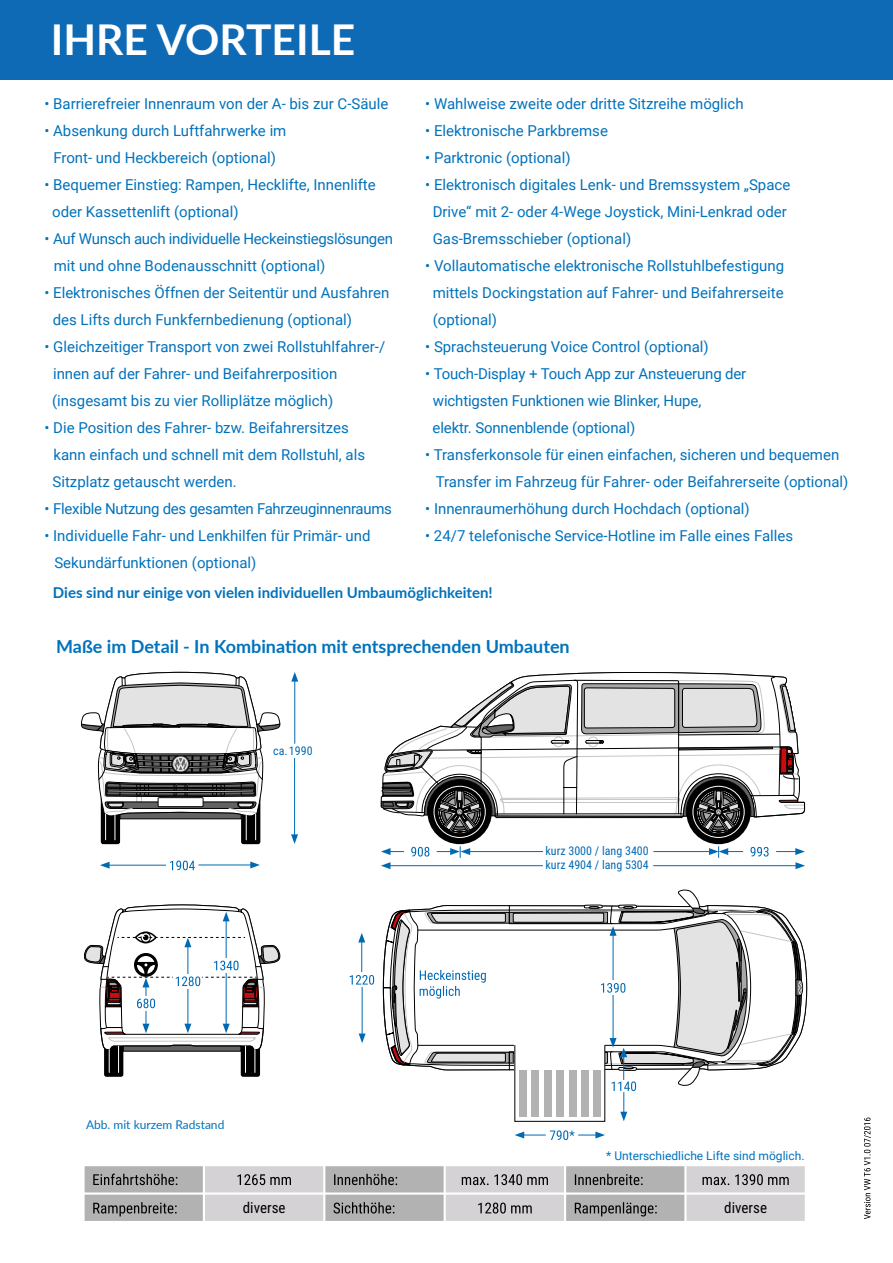
<style>
.page{position:relative;width:893px;height:1263px;background:#fff}
.page>*{position:absolute;margin:0;border:0;box-sizing:border-box;transform-origin:0 0}
.t1{font:700 42.45px "Lato";color:#fff}
.t2{font:700 18px "Lato";color:#0072bc}
.t3{font:15px/27px "Roboto";color:#0072bc}
.t4{font:15px/27px "Roboto";letter-spacing:-.02em;color:#0072bc}
.t5{font:700 15px "Lato";color:#0072bc}
.t6{font:15px "Roboto Condensed";color:#000}
.t7{font:12px/13.5px "Roboto Condensed";color:#0069b4}
.t8{font:12px "Roboto";color:#0072bc}
.t9{font:12px "Lato";color:#0072bc}
</style>
<div class="page">
<svg style="left:864px;top:1117px;width:7px;height:102px"></svg>
<svg style="left:84px;top:1166px;width:721px;height:55px;background:#bbbabb"></svg>
<svg style="left:686px;top:779px;width:65px;height:65px"></svg>
<svg style="left:427px;top:779px;width:65px;height:65px"></svg>
<svg style="left:381px;top:672px;width:424px;height:162px"></svg>
<svg style="left:81px;top:672px;width:199px;height:172px"></svg>
<svg style="left:84px;top:904px;width:196px;height:173px"></svg>
<hr style="left:107px;top:865px;width:59px;height:1px;background:#0069b4">
<svg style="left:100px;top:862px;width:10px;height:7px"></svg>
<hr style="left:388px;top:865px;width:155px;height:1px;background:#0069b4">
<svg style="left:381px;top:862px;width:9px;height:7px"></svg>
<svg style="left:170px;top:860px;width:25px;height:10px"></svg>
<hr style="left:294px;top:679px;width:1px;height:65px;background:#0069b4">
<svg style="left:291px;top:672px;width:7px;height:9px"></svg>
<hr style="left:468px;top:851px;width:75px;height:1px;background:#0069b4">
<svg style="left:381px;top:848px;width:23px;height:7px"></svg>
<svg style="left:750px;top:847px;width:19px;height:9px"></svg>
<svg style="left:411px;top:847px;width:18px;height:9px"></svg>
<hr style="left:361px;top:940px;width:1px;height:32px;background:#0069b4">
<svg style="left:358px;top:933px;width:7px;height:9px"></svg>
<svg style="left:350px;top:975px;width:24px;height:10px"></svg>
<hr style="left:294px;top:758px;width:1px;height:79px;background:#0069b4">
<svg style="left:291px;top:834px;width:7px;height:10px"></svg>
<hr style="left:198px;top:864px;width:55px;height:1px;background:#0069b4">
<svg style="left:250px;top:861px;width:10px;height:7px"></svg>
<svg style="left:437px;top:846px;width:33px;height:12px"></svg>
<svg style="left:776px;top:848px;width:29px;height:7px"></svg>
<svg style="left:709px;top:846px;width:34px;height:12px"></svg>
<hr style="left:653px;top:865px;width:145px;height:1px;background:#0069b4">
<svg style="left:795px;top:862px;width:10px;height:7px"></svg>
<hr style="left:362px;top:987px;width:1px;height:49px;background:#0069b4">
<svg style="left:359px;top:1033px;width:7px;height:10px"></svg>
<svg style="left:515px;top:1130px;width:90px;height:10px"></svg>
<svg style="left:383px;top:890px;width:420px;height:231px"></svg>
<hr style="left:653px;top:851px;width:59px;height:1px;background:#0069b4">
<div style="left:0;top:0;width:893px;height:79px;background:#0f6ab5"></div>
<h1 class="t1" style="left:51px;top:9px;width:306px">IHRE VORTEILE</h1>
<p class="t3" style="left:44px;top:90px;width:345px">• Barrierefreier Innenraum von der A- bis zur C-Säule</p>
<p class="t3" style="left:44px;top:117px;width:243px;text-align:center">• Absenkung durch Luftfahrwerke im<br>Front- und Heckbereich (optional)</p>
<p class="t3" style="left:52px;top:171px;width:325px;text-indent:-8px">• Bequemer Einstieg: Rampen, Hecklifte, Innenlifte oder Kassettenlift (optional)</p>
<p class="t4" style="left:54px;top:225px;width:341px;text-indent:-9px">• Auf Wunsch auch individuelle Heckeinstiegslösungen mit und ohne Bodenausschnitt (optional)</p>
<p class="t3" style="left:53px;top:279px;width:338px;text-indent:-8px">• Elektronisches Öffnen der Seitentür und Ausfahren des Lifts durch Funkfernbedienung (optional)</p>
<p class="t3" style="left:52px;top:333px;width:335px;text-indent:-8px">• Gleichzeitiger Transport von zwei Rollstuhlfahrer-/ innen auf der Fahrer- und Beifahrerposition (insgesamt bis zu vier Rolliplätze möglich)</p>
<p class="t3" style="left:52px;top:414px;width:314px;text-indent:-8px">• Die Position des Fahrer- bzw. Beifahrersitzes kann einfach und schnell mit dem Rollstuhl, als<br>Sitzplatz getauscht werden.</p>
<p class="t4" style="left:44px;top:495px;width:349px">• Flexible Nutzung des gesamten Fahrzeuginnenraums</p>
<p class="t3" style="left:54px;top:522px;width:318px;text-indent:-10px">• Individuelle Fahr- und Lenkhilfen für Primär- und<br>Sekundärfunktionen (optional)</p>
<p class="t3" style="left:425px;top:90px;width:320px">• Wahlweise zweite oder dritte Sitzreihe möglich</p>
<p class="t3" style="left:425px;top:117px;width:184px">• Elektronische Parkbremse</p>
<p class="t3" style="left:425px;top:144px;width:147px">• Parktronic (optional)</p>
<p class="t3" style="left:433px;top:171px;width:359px;text-indent:-7px">• Elektronisch digitales Lenk- und Bremssystem „Space<br>Drive“ mit 2- oder 4-Wege Joystick, Mini-Lenkrad oder<br>Gas-Bremsschieber (optional)</p>
<p class="t3" style="left:433px;top:252px;width:353px;text-align:justify;text-indent:-7px">• Vollautomatische elektronische Rollstuhlbefestigung mittels Dockingstation auf Fahrer- und Beifahrerseite (optional)</p>
<p class="t3" style="left:425px;top:333px;width:285px">• Sprachsteuerung Voice Control (optional)</p>
<p class="t3" style="left:433px;top:360px;width:315px;text-indent:-7px">• Touch-Display + Touch App zur Ansteuerung der wichtigsten Funktionen wie Blinker, Hupe,<br>elektr. Sonnenblende (optional)</p>
<p class="t3" style="left:436px;top:441px;width:414px;text-indent:-11px">• Transferkonsole für einen einfachen, sicheren und bequemen<br>Transfer im Fahrzeug für Fahrer- oder Beifahrerseite (optional)</p>
<p class="t3" style="left:425px;top:495px;width:326px">• Innenraumerhöhung durch Hochdach (optional)</p>
<p class="t3" style="left:425px;top:522px;width:369px">• 24/7 telefonische Service-Hotline im Falle eines Falles</p>
<p class="t5" style="left:53px;top:581px;width:441px">Dies sind nur einige von vielen individuellen Umbaumöglichkeiten!</p>
<p class="t2" style="left:56px;top:634px;width:515px">Maße im Detail - In Kombination mit entsprechenden Umbauten</p>
<p class="t7" style="left:273px;top:744px;width:41px">ca. 1990</p>
<p class="t7" style="left:546px;top:844px;width:105px">kurz 3000 / lang 3400 kurz 4904 / lang 5304</p>
<p class="t9" style="left:86px;top:1116px;width:140px">Abb. mit kurzem Radstand</p>
<p class="t8" style="left:606px;top:1148px;width:200px">* Unterschiedliche Lifte sind möglich.</p>
<p class="t6" style="left:243px;top:1197px;width:44px">diverse</p>
<p class="t6" style="left:724px;top:1197px;width:44px">diverse</p>
</div>
